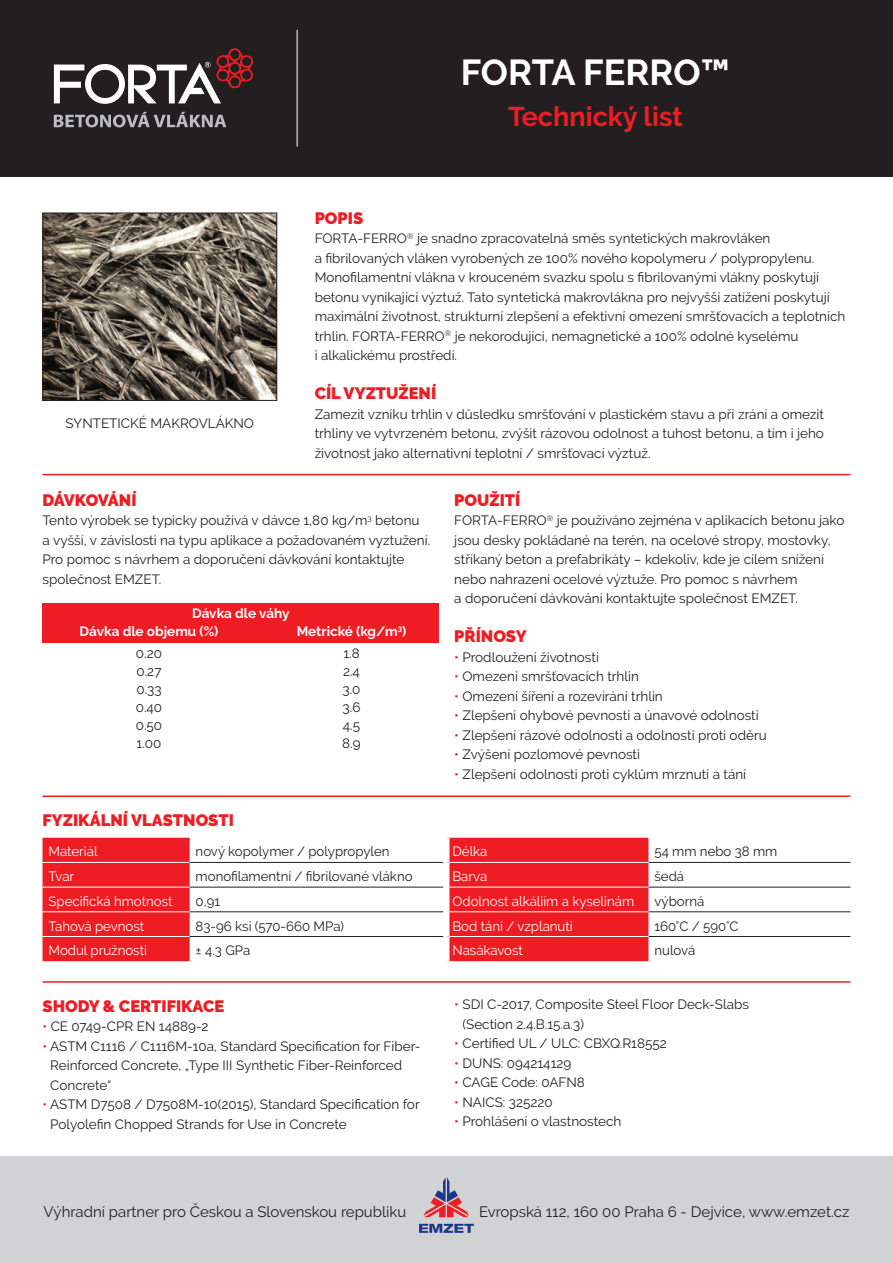
<style>
.page{position:relative;width:893px;height:1263px;background:#fff}
.page>*{position:absolute;margin:0;border:0;box-sizing:border-box;transform-origin:0 0}
.t1{font:700 36px "Raleway";color:#fff}
.t2{font:700 27px "Raleway";color:#ee1d23}
.t3{font:900 16.5px "Raleway";color:#ee1d23}
.t4{font:900 16.5px "Raleway";letter-spacing:-.03em;color:#ee1d23}
.t5{font:15px "Raleway";color:#231f20}
.t6{font:13.5px/19.5px "Raleway";color:#231f20}
.t7{font:13.5px "Raleway";color:#fff}
.t8{font:700 13.5px/18px "Raleway";color:#fff}
.s1{color:#ee1d23}
</style>
<div class="page">
<div style="left:0;top:0;width:893px;height:176px;background:#231f20"></div>
<div style="left:0;top:1157px;width:893px;height:106px;background:#d1d2d4"></div>
<svg style="left:54px;top:48px;width:199px;height:56px"></svg>
<svg style="left:54px;top:112px;width:172px;height:15px"></svg>
<hr style="left:296px;top:30px;width:2px;height:117px;background:#b2b3b7">
<svg style="left:43px;top:838px;width:605px;height:123px;fill:#ee1d23"></svg>
<hr style="left:43px;top:936px;width:147px;height:1px;background:#fff">
<hr style="left:43px;top:911px;width:147px;height:1px;background:#fff">
<hr style="left:43px;top:887px;width:147px;height:1px;background:#fff">
<hr style="left:43px;top:862px;width:147px;height:1px;background:#fff">
<hr style="left:190px;top:936px;width:253px;height:1px;background:#231f20">
<hr style="left:190px;top:911px;width:253px;height:1px;background:#231f20">
<hr style="left:190px;top:887px;width:253px;height:1px;background:#231f20">
<hr style="left:190px;top:862px;width:253px;height:1px;background:#231f20">
<hr style="left:648px;top:862px;width:202px;height:1px;background:#231f20">
<hr style="left:648px;top:887px;width:202px;height:1px;background:#231f20">
<hr style="left:648px;top:911px;width:202px;height:1px;background:#231f20">
<hr style="left:648px;top:936px;width:202px;height:1px;background:#231f20">
<hr style="left:449px;top:911px;width:199px;height:1px;background:#fff">
<hr style="left:449px;top:936px;width:199px;height:1px;background:#fff">
<hr style="left:449px;top:887px;width:199px;height:1px;background:#fff">
<hr style="left:449px;top:862px;width:199px;height:1px;background:#fff">
<div style="left:443px;top:838px;width:6px;height:24px;background:#fff"></div>
<div style="left:443px;top:862px;width:6px;height:25px;background:#fff"></div>
<div style="left:443px;top:887px;width:6px;height:25px;background:#fff"></div>
<div style="left:443px;top:912px;width:6px;height:24px;background:#fff"></div>
<div style="left:443px;top:936px;width:6px;height:25px;background:#fff"></div>
<img style="left:45px;top:215px;width:230px;height:184px">
<div style="left:43px;top:213px;width:234px;height:188px;border:1px solid #231f20"></div>
<hr style="left:43px;top:474px;width:807px;height:1px;background:#ee1d23">
<hr style="left:43px;top:795px;width:807px;height:2px;background:#ee1d23">
<hr style="left:43px;top:981px;width:807px;height:2px;background:#ee1d23">
<svg style="left:423px;top:1177px;width:46px;height:40px"></svg>
<svg style="left:419px;top:1224px;width:55px;height:9px"></svg>
<div style="left:43px;top:603px;width:396px;height:40px;background:#ee1d23"></div>
<p class="t6" style="left:66px;top:414px;width:190px">SYNTETICKÉ MAKROVLÁKNO</p>
<h1 class="t1" style="left:461px;top:51px;width:271px">FORTA FERRO™</h1>
<h2 class="t2" style="left:508px;top:100px;width:176px">Technický list</h2>
<p class="t3" style="left:315px;top:208px;width:50px">POPIS</p>
<p class="t6" style="left:315px;top:229px;width:532px">FORTA-FERRO<sup>®</sup> je snadno zpracovatelná směs syntetických makrovláken<br>a fibrilovaných vláken vyrobených ze 100% nového kopolymeru / polypropylenu.<br>Monofilamentní vlákna v krouceném svazku spolu s fibrilovanými vlákny poskytují betonu vynikající výztuž. Tato syntetická makrovlákna pro nejvyšší zatížení poskytují maximální životnost, strukturní zlepšení a efektivní omezení smršťovacích a teplotních trhlin. FORTA-FERRO<sup>®</sup> je nekorodující, nemagnetické a 100% odolné kyselému<br>i alkalickému prostředí.</p>
<p class="t3" style="left:315px;top:384px;width:123px">CÍL VYZTUŽENÍ</p>
<p class="t6" style="left:315px;top:404px;width:511px;text-align:justify">Zamezit vzniku trhlin v důsledku smršťování v plastickém stavu a při zrání a omezit trhliny ve vytvrzeném betonu, zvýšit rázovou odolnost a tuhost betonu, a tím i jeho životnost jako alternativní teplotní / smršťovací výztuž.</p>
<p class="t4" style="left:43px;top:490px;width:96px">DÁVKOVÁNÍ</p>
<p class="t6" style="left:43px;top:511px;width:389px">Tento výrobek se typicky používá v dávce 1,80 kg/m<sup>3</sup> betonu a vyšší, v závislosti na typu aplikace a požadovaném vyztužení.<br>Pro pomoc s návrhem a doporučení dávkování kontaktujte společnost EMZET.</p>
<p class="t8" style="left:80px;top:604px;width:211px;text-indent:112px">Dávka dle váhy<br>Dávka dle objemu (%)</p>
<p class="t8" style="left:297px;top:622px;width:111px">Metrické (kg/m<sup>3</sup>)</p>
<p class="t6" style="left:136px;top:643px;width:28px">0.20</p>
<p class="t6" style="left:343px;top:643px;width:18px">1.8</p>
<p class="t6" style="left:136px;top:661px;width:27px">0.27</p>
<p class="t6" style="left:343px;top:661px;width:18px">2.4</p>
<p class="t6" style="left:136px;top:679px;width:27px">0.33</p>
<p class="t6" style="left:343px;top:679px;width:20px">3.0</p>
<p class="t6" style="left:136px;top:697px;width:28px">0.40</p>
<p class="t6" style="left:343px;top:697px;width:19px">3.6</p>
<p class="t6" style="left:136px;top:715px;width:28px">0.50</p>
<p class="t6" style="left:343px;top:715px;width:19px">4.5</p>
<p class="t6" style="left:137px;top:733px;width:26px">1.00</p>
<p class="t6" style="left:342px;top:733px;width:20px">8.9</p>
<p class="t3" style="left:43px;top:811px;width:193px">FYZIKÁLNÍ VLASTNOSTI</p>
<p class="t3" style="left:454px;top:490px;width:68px">POUŽITÍ</p>
<p class="t6" style="left:454px;top:511px;width:392px">FORTA-FERRO<sup>®</sup> je používáno zejména v aplikacích betonu jako jsou desky pokládané na terén, na ocelové stropy, mostovky, stříkaný beton a prefabrikáty – kdekoliv, kde je cílem snížení nebo nahrazení ocelové výztuže. Pro pomoc s návrhem<br>a doporučení dávkování kontaktujte společnost EMZET.</p>
<p class="t3" style="left:454px;top:627px;width:74px">PŘÍNOSY</p>
<p class="t6" style="left:454px;top:647px;width:146px"><span class="s1">•</span> Prodloužení životnosti</p>
<p class="t6" style="left:454px;top:667px;width:186px"><span class="s1">•</span> Omezeni smršťovacích trhlin</p>
<p class="t6" style="left:454px;top:686px;width:210px"><span class="s1">•</span> Omezení šíření a rozevírání trhlin</p>
<p class="t6" style="left:454px;top:706px;width:306px"><span class="s1">•</span> Zlepšení ohybové pevnosti a únavové odolnosti</p>
<p class="t6" style="left:454px;top:725px;width:314px"><span class="s1">•</span> Zlepšení rázové odolnosti a odolnosti proti oděru</p>
<p class="t6" style="left:454px;top:745px;width:187px"><span class="s1">•</span> Zvýšení pozlomové pevnosti</p>
<p class="t6" style="left:454px;top:764px;width:293px"><span class="s1">•</span> Zlepšení odolnosti proti cyklům mrznutí a tání</p>
<p class="t7" style="left:49px;top:844px;width:51px">Materiál</p>
<p class="t6" style="left:196px;top:842px;width:195px">nový kopolymer / polypropylen</p>
<p class="t7" style="left:452px;top:844px;width:36px">Délka</p>
<p class="t6" style="left:654px;top:842px;width:124px">54 mm nebo 38 mm</p>
<p class="t7" style="left:49px;top:868px;width:27px">Tvar</p>
<p class="t6" style="left:196px;top:866px;width:218px">monofilamentní / fibrilované vlákno</p>
<p class="t7" style="left:452px;top:868px;width:36px">Barva</p>
<p class="t6" style="left:654px;top:866px;width:31px">šedá</p>
<p class="t7" style="left:49px;top:893px;width:126px">Specifická hmotnost</p>
<p class="t6" style="left:196px;top:891px;width:26px">0,91</p>
<p class="t7" style="left:452px;top:893px;width:183px">Odolnost alkáliím a kyselinám</p>
<p class="t6" style="left:654px;top:891px;width:51px">výborná</p>
<p class="t7" style="left:49px;top:918px;width:97px">Tahová pevnost</p>
<p class="t6" style="left:196px;top:916px;width:150px">83-96 ksi (570-660 MPa)</p>
<p class="t7" style="left:452px;top:918px;width:122px">Bod tání / vzplanutí</p>
<p class="t6" style="left:654px;top:916px;width:86px">160°C / 590°C</p>
<p class="t7" style="left:49px;top:942px;width:100px">Modul pružnosti</p>
<p class="t6" style="left:196px;top:941px;width:56px">± 4.3 GPa</p>
<p class="t7" style="left:452px;top:942px;width:72px">Nasákavost</p>
<p class="t6" style="left:654px;top:941px;width:42px">nulová</p>
<p class="t3" style="left:43px;top:996px;width:183px">SHODY &amp; CERTIFIKACE</p>
<p class="t6" style="left:43px;top:1017px;width:168px"><span class="s1">•</span> CE 0749-CPR EN 14889-2</p>
<p class="t6" style="left:50px;top:1036px;width:372px;text-indent:-8px"><span class="s1">•</span> ASTM C1116 / C1116M-10a, Standard Specification for Fiber-<br>Reinforced Concrete, „Type III Synthetic Fiber-Reinforced<br>Concrete“</p>
<p class="t6" style="left:50px;top:1095px;width:371px;text-indent:-8px"><span class="s1">•</span> ASTM D7508 / D7508M-10(2015), Standard Specification for<br>Polyolefin Chopped Strands for Use in Concrete</p>
<p class="t6" style="left:462px;top:994px;width:288px;text-indent:-8px"><span class="s1">•</span> SDI C-2017, Composite Steel Floor Deck-Slabs (Section 2.4.B.15.a.3)</p>
<p class="t6" style="left:454px;top:1033px;width:214px"><span class="s1">•</span> Certified UL / ULC: CBXQ.R18552</p>
<p class="t6" style="left:454px;top:1053px;width:119px"><span class="s1">•</span> DUNS: 094214129</p>
<p class="t6" style="left:454px;top:1072px;width:132px"><span class="s1">•</span> CAGE Code: 0AFN8</p>
<p class="t6" style="left:454px;top:1092px;width:100px"><span class="s1">•</span> NAICS: 325220</p>
<p class="t6" style="left:454px;top:1111px;width:169px"><span class="s1">•</span> Prohlášení o vlastnostech</p>
<p class="t5" style="left:44px;top:1203px;width:364px">Výhradní partner pro Českou a Slovenskou republiku</p>
<p class="t5" style="left:479px;top:1203px;width:372px">Evropská 112, 160 00 Praha 6 - Dejvice, www.emzet.cz</p>
</div>
